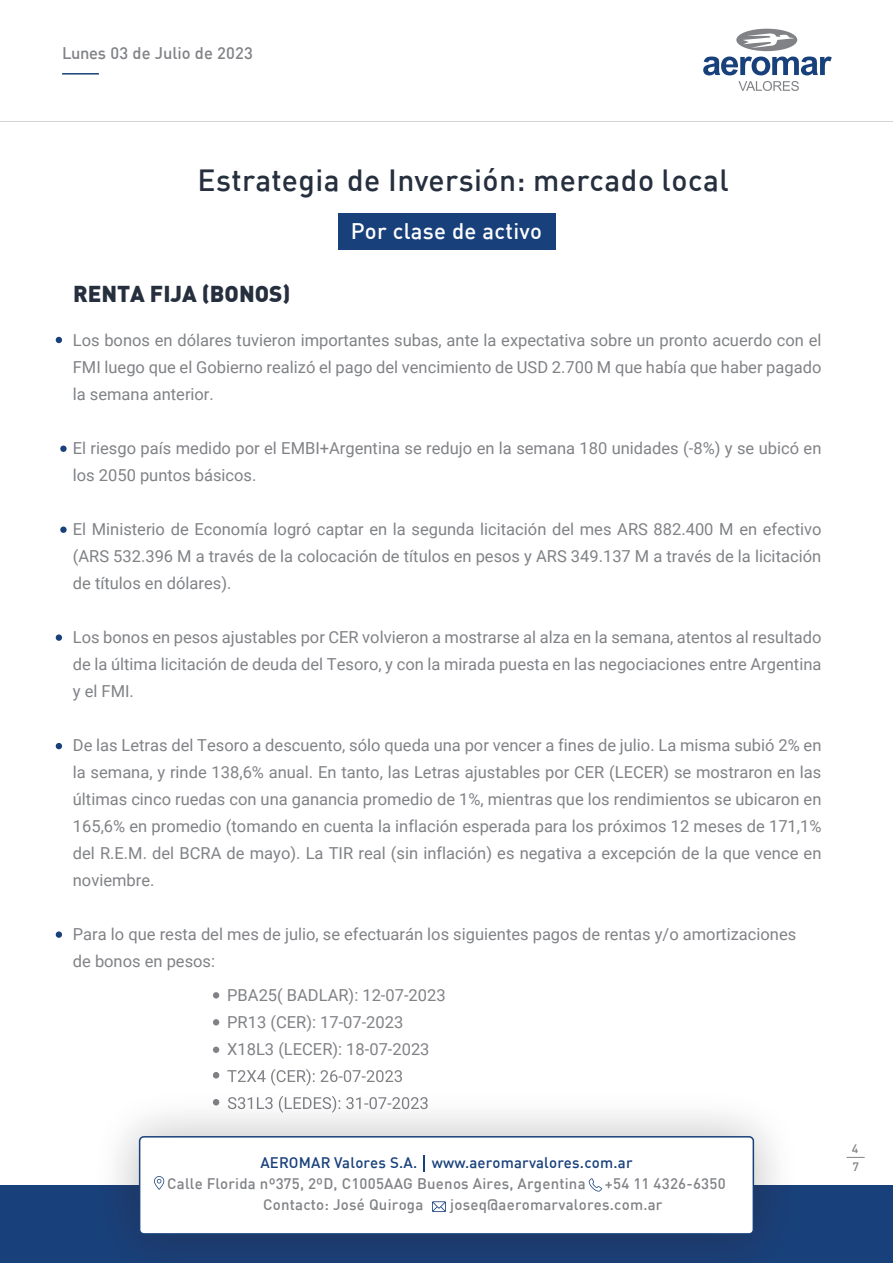
<style>
.page{position:relative;width:893px;height:1263px;background:#fff}
.page>*{position:absolute;margin:0;border:0;box-sizing:border-box;transform-origin:0 0}
.t1{font:500 30px "DIN";letter-spacing:.015em;color:#262f3e}
.t2{font:22.5px "DIN Black Alternate";color:#262f3e}
.t3{font:500 22.05px "DIN";letter-spacing:.015em;color:#fff}
.t4{font:16.5px/27px "Roboto";color:#808286;text-align:justify}
.t5{font:500 16.5px "DIN";color:#808286}
.t6{font:500 15px "DIN";letter-spacing:.015em;color:#808286}
.t7{font:500 15px "DIN";letter-spacing:.015em;color:#18407b}
.t8{font:500 12px "DIN";color:#808286}
</style>
<div class="page">
<svg style="left:213px;top:992px;width:6px;height:6px"></svg>
<div style="left:213px;top:1046px;width:6px;height:7px;background:#808286;border-radius:50%"></div>
<svg style="left:213px;top:1019px;width:6px;height:6px"></svg>
<hr style="left:0;top:121px;width:893px;height:1px;background:#d3d3d5">
<svg style="left:703px;top:57px;width:129px;height:18px"></svg>
<svg style="left:738px;top:81px;width:61px;height:10px"></svg>
<div style="left:736px;top:29px;width:61px;height:22px;background:#808286;border-radius:50%"></div>
<svg style="left:743px;top:33px;width:51px;height:15px"></svg>
<hr style="left:62px;top:73px;width:37px;height:2px;background:#18407b">
<div style="left:0;top:1185px;width:893px;height:78px;background:#18407b"></div>
<img style="left:231px;top:1072px;width:171px;height:14px">
<img style="left:228px;top:1096px;width:200px;height:17px">
<svg style="left:213px;top:1099px;width:6px;height:6px"></svg>
<svg style="left:213px;top:1072px;width:6px;height:6px"></svg>
<div style="left:140px;top:1137px;width:613px;height:97px;background:#fff;border-radius:4px"></div>
<div style="left:139px;top:1136px;width:615px;height:98px;border:2px solid #18407b;border-radius:4px"></div>
<svg style="left:424px;top:1155px;width:1px;height:17px"></svg>
<svg style="left:432px;top:1201px;width:14px;height:11px"></svg>
<svg style="left:589px;top:1178px;width:13px;height:13px"></svg>
<svg style="left:154px;top:1176px;width:10px;height:14px"></svg>
<svg style="left:846px;top:1157px;width:19px;height:1px"></svg>
<div style="left:60px;top:445px;width:7px;height:7px;background:#18407b;border-radius:50%"></div>
<div style="left:60px;top:526px;width:7px;height:7px;background:#18407b;border-radius:50%"></div>
<div style="left:56px;top:634px;width:6px;height:7px;background:#18407b;border-radius:50%"></div>
<svg style="left:56px;top:743px;width:6px;height:6px"></svg>
<div style="left:56px;top:931px;width:6px;height:7px;background:#18407b;border-radius:50%"></div>
<div style="left:338px;top:213px;width:217px;height:36px;background:#18407b"></div>
<svg style="left:56px;top:337px;width:6px;height:6px"></svg>
<p class="t5" style="left:62px;top:43px;width:192px">Lunes 03 de Julio de 2023</p>
<h1 class="t1" style="left:198px;top:161px;width:533px">Estrategia de Inversión: mercado local</h1>
<h3 class="t3" style="left:351px;top:216px;width:193px">Por clase de activo</h3>
<h2 class="t2" style="left:73px;top:279px;width:219px">RENTA FIJA (BONOS)</h2>
<p class="t4" style="left:73px;top:326px;width:750px">Los bonos en dólares tuvieron importantes subas, ante la expectativa sobre un pronto acuerdo con el FMI luego que el Gobierno realizó el pago del vencimiento de USD 2.700 M que había que haber pagado la semana anterior.</p>
<p class="t4" style="left:73px;top:434px;width:750px">El riesgo país medido por el EMBI+Argentina se redujo en la semana 180 unidades (-8%) y se ubicó en los 2050 puntos básicos.</p>
<p class="t4" style="left:73px;top:515px;width:750px">El Ministerio de Economía logró captar en la segunda licitación del mes ARS 882.400 M en efectivo (ARS 532.396 M a través de la colocación de títulos en pesos y ARS 349.137 M a través de la licitación de títulos en dólares).</p>
<p class="t4" style="left:73px;top:623px;width:750px">Los bonos en pesos ajustables por CER volvieron a mostrarse al alza en la semana, atentos al resultado de la última licitación de deuda del Tesoro, y con la mirada puesta en las negociaciones entre Argentina y el FMI.</p>
<p class="t4" style="left:73px;top:731px;width:750px">De las Letras del Tesoro a descuento, sólo queda una por vencer a fines de julio. La misma subió 2% en la semana, y rinde 138,6% anual. En tanto, las Letras ajustables por CER (LECER) se mostraron en las últimas cinco ruedas con una ganancia promedio de 1%, mientras que los rendimientos se ubicaron en 165,6% en promedio (tomando en cuenta la inflación esperada para los próximos 12 meses de 171,1% del R.E.M. del BCRA de mayo). La TIR real (sin inflación) es negativa a excepción de la que vence en noviembre.</p>
<p class="t4" style="left:73px;top:920px;width:725px">Para lo que resta del mes de julio, se efectuarán los siguientes pagos de rentas y/o amortizaciones de bonos en pesos:</p>
<p class="t4" style="left:227px;top:981px;width:220px;text-align:left">PBA25( BADLAR): 12-07-2023<br>PR13 (CER): 17-07-2023<br>X18L3 (LECER): 18-07-2023<br>T2X4 (CER): 26-07-2023</p>
<p class="t8" style="left:852px;top:1141px;width:8px">4</p>
<p class="t7" style="left:260px;top:1153px;width:374px">AEROMAR Valores S.A. www.aeromarvalores.com.ar</p>
<p class="t8" style="left:852px;top:1159px;width:8px">7</p>
<p class="t6" style="left:167px;top:1174px;width:420px">Calle Florida nº375, 2ºD, C1005AAG Buenos Aires, Argentina</p>
<p class="t6" style="left:605px;top:1174px;width:122px">+54 11 4326-6350</p>
<p class="t6" style="left:263px;top:1195px;width:162px">Contacto: José Quiroga</p>
<p class="t6" style="left:450px;top:1195px;width:214px">joseq@aeromarvalores.com.ar</p>
</div>
